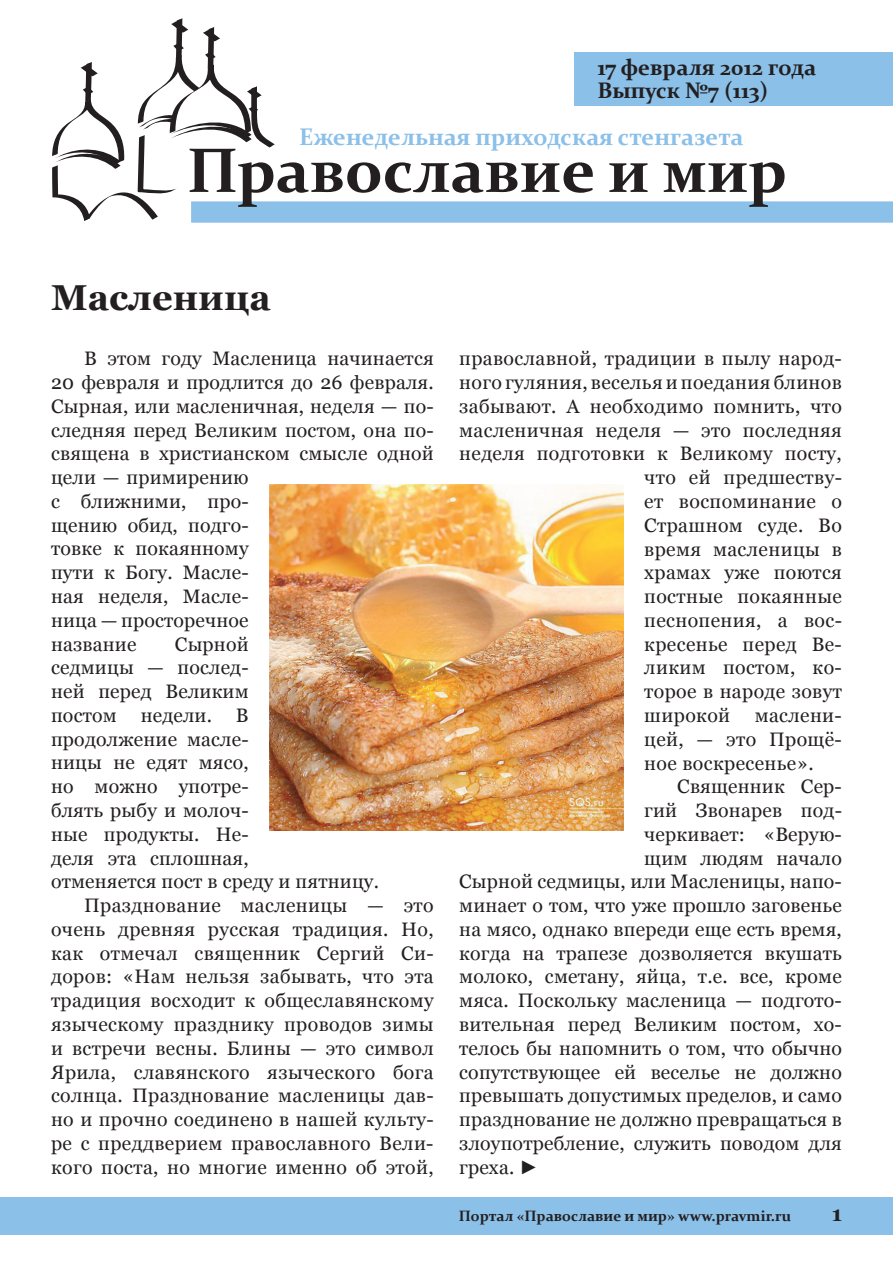
<style>
.page{position:relative;width:893px;height:1263px;background:#fff}
.page>*{position:absolute;margin:0;border:0;box-sizing:border-box;transform-origin:0 0}
.t1{font:700 36px "Georgia";color:#231f20}
.t2{font:700 24px "Constantia";color:#8bc0e8}
.t3{font:700 22.5px/22.5px "Constantia";color:#231f20}
.t4{font:700 21px "Georgia";color:#231f20}
.t5{font:19.5px/23.7px "Georgia";letter-spacing:.01em;color:#231f20}
.t6{font:700 15px "Constantia";color:#231f20}
.s1{font-family:"Arial"}
</style>
<div class="page">
<div style="left:191px;top:201px;width:702px;height:22px;background:#8bc0e8"></div>
<div style="left:574px;top:53px;width:319px;height:53px;background:#8bc0e8"></div>
<svg style="left:52px;top:18px;width:541px;height:203px"></svg>
<svg style="left:609px;top:163px;width:39px;height:29px"></svg>
<svg style="left:664px;top:162px;width:121px;height:45px"></svg>
<div style="left:0;top:1197px;width:893px;height:37px;background:#8bc0e8"></div>
<img style="left:270px;top:484px;width:353px;height:346px">
<p class="t3" style="left:597px;top:55px;width:220px">17 февраля 2012 года<br>Выпуск №7 (113)</p>
<p class="t2" style="left:299px;top:120px;width:446px">Еженедельная приходская стенгазета</p>
<h1 class="t1" style="left:51px;top:277px;width:221px">Масленица</h1>
<p class="t5" style="left:51px;top:347px;width:384px;text-indent:33px">В этом году Масленица начинается<br>20 февраля и продлится до 26 февраля.<br>Сырная, или масленичная, неделя — по&shy;следняя перед Великим постом, она по&shy;священа в христианском смысле одной цели — примирению<br>с ближними, про-<br>щению обид, подго-<br>товке к покаянному<br>пути к Богу. Масле-<br>ная неделя, Масле-<br>ница — просторечное<br>название</p>
<p class="t5" style="left:175px;top:632px;width:75px">Сырной</p>
<p class="t5" style="left:51px;top:656px;width:199px">седмицы — послед-</p>
<p class="t5" style="left:51px;top:679px;width:199px">ней перед Великим</p>
<p class="t5" style="left:51px;top:703px;width:199px">постом недели. В</p>
<p class="t5" style="left:51px;top:727px;width:199px">продолжение масле-</p>
<p class="t5" style="left:51px;top:751px;width:199px">ницы не едят мясо,</p>
<p class="t5" style="left:51px;top:774px;width:199px">но можно употре-</p>
<p class="t5" style="left:51px;top:798px;width:199px">блять рыбу и молоч-</p>
<p class="t5" style="left:51px;top:822px;width:199px">ные продукты. Не-</p>
<p class="t5" style="left:51px;top:846px;width:199px">деля эта сплошная,</p>
<p class="t5" style="left:51px;top:870px;width:329px">отменяется пост в среду и пятницу.</p>
<p class="t5" style="left:84px;top:893px;width:351px">Празднование масленицы — это</p>
<p class="t5" style="left:51px;top:917px;width:384px">очень древняя русская традиция. Но,</p>
<p class="t5" style="left:51px;top:941px;width:384px">как отмечал священник Сергий Си-</p>
<p class="t5" style="left:51px;top:965px;width:384px">доров: «Нам нельзя забывать, что эта</p>
<p class="t5" style="left:51px;top:988px;width:384px">традиция восходит к общеславянскому</p>
<p class="t5" style="left:51px;top:1012px;width:384px">языческому празднику проводов зимы</p>
<p class="t5" style="left:51px;top:1036px;width:384px">и встречи весны. Блины — это символ</p>
<p class="t5" style="left:51px;top:1060px;width:384px">Ярила, славянского языческого бога</p>
<p class="t5" style="left:51px;top:1084px;width:384px">солнца. Празднование масленицы дав-</p>
<p class="t5" style="left:51px;top:1107px;width:384px">но и прочно соединено в нашей культу-</p>
<p class="t5" style="left:51px;top:1131px;width:384px">ре с преддверием православного Вели-</p>
<p class="t5" style="left:51px;top:1155px;width:384px">кого поста, но многие именно об этой,</p>
<p class="t5" style="left:459px;top:347px;width:384px">православной, традиции в пылу народ-</p>
<p class="t5" style="left:459px;top:370px;width:384px">ного гуляния, веселья и поедания блинов</p>
<p class="t5" style="left:459px;top:394px;width:384px">забывают. А необходимо помнить, что</p>
<p class="t5" style="left:459px;top:418px;width:384px">масленичная неделя — это последняя</p>
<p class="t5" style="left:459px;top:442px;width:384px">неделя подготовки к Великому посту,</p>
<p class="t5" style="left:644px;top:466px;width:199px">что ей предшеству-</p>
<p class="t5" style="left:644px;top:489px;width:199px">ет воспоминание о</p>
<p class="t5" style="left:644px;top:513px;width:199px">Страшном суде. Во</p>
<p class="t5" style="left:644px;top:537px;width:199px">время масленицы в</p>
<p class="t5" style="left:644px;top:561px;width:199px">храмах уже поются</p>
<p class="t5" style="left:644px;top:584px;width:199px">постные покаянные</p>
<p class="t5" style="left:644px;top:608px;width:199px">песнопения, а вос-</p>
<p class="t5" style="left:644px;top:632px;width:199px">кресенье перед Ве-</p>
<p class="t5" style="left:644px;top:656px;width:199px">ликим постом, ко-</p>
<p class="t5" style="left:644px;top:679px;width:199px">торое в народе зовут</p>
<p class="t5" style="left:644px;top:703px;width:87px">широкой</p>
<p class="t5" style="left:644px;top:703px;width:199px;text-align:justify;text-indent:110px">маслени&shy;цей, — это Прощё&shy;ное воскресенье».</p>
<p class="t5" style="left:677px;top:775px;width:166px">Священник Сер-</p>
<p class="t5" style="left:644px;top:798px;width:199px">гий Звонарев под-</p>
<p class="t5" style="left:644px;top:822px;width:199px">черкивает: «Верую-</p>
<p class="t5" style="left:644px;top:846px;width:199px">щим людям начало</p>
<p class="t5" style="left:459px;top:870px;width:384px">Сырной седмицы, или Масленицы, напо-</p>
<p class="t5" style="left:459px;top:893px;width:384px">минает о том, что уже прошло заговенье</p>
<p class="t5" style="left:459px;top:917px;width:384px">на мясо, однако впереди еще есть время,</p>
<p class="t5" style="left:459px;top:941px;width:384px">когда на трапезе дозволяется вкушать</p>
<p class="t5" style="left:459px;top:965px;width:384px">молоко, сметану, яйца, т.е. все, кроме</p>
<p class="t5" style="left:459px;top:988px;width:384px">мяса. Поскольку масленица — подгото-</p>
<p class="t5" style="left:459px;top:1012px;width:384px">вительная перед Великим постом, хо-</p>
<p class="t5" style="left:459px;top:1036px;width:384px">телось бы напомнить о том, что обычно</p>
<p class="t5" style="left:459px;top:1060px;width:384px">сопутствующее ей веселье не должно</p>
<p class="t5" style="left:459px;top:1084px;width:384px">превышать допустимых пределов, и само</p>
<p class="t5" style="left:459px;top:1107px;width:384px">празднование не должно превращаться в</p>
<p class="t5" style="left:459px;top:1131px;width:384px">злоупотребление, служить поводом для</p>
<p class="t5" style="left:459px;top:1155px;width:81px">греха. <span class="s1">►</span></p>
<p class="t6" style="left:459px;top:1205px;width:334px">Портал «Православие и мир» www.pravmir.ru</p>
<p class="t4" style="left:832px;top:1202px;width:12px">1</p>
</div>
